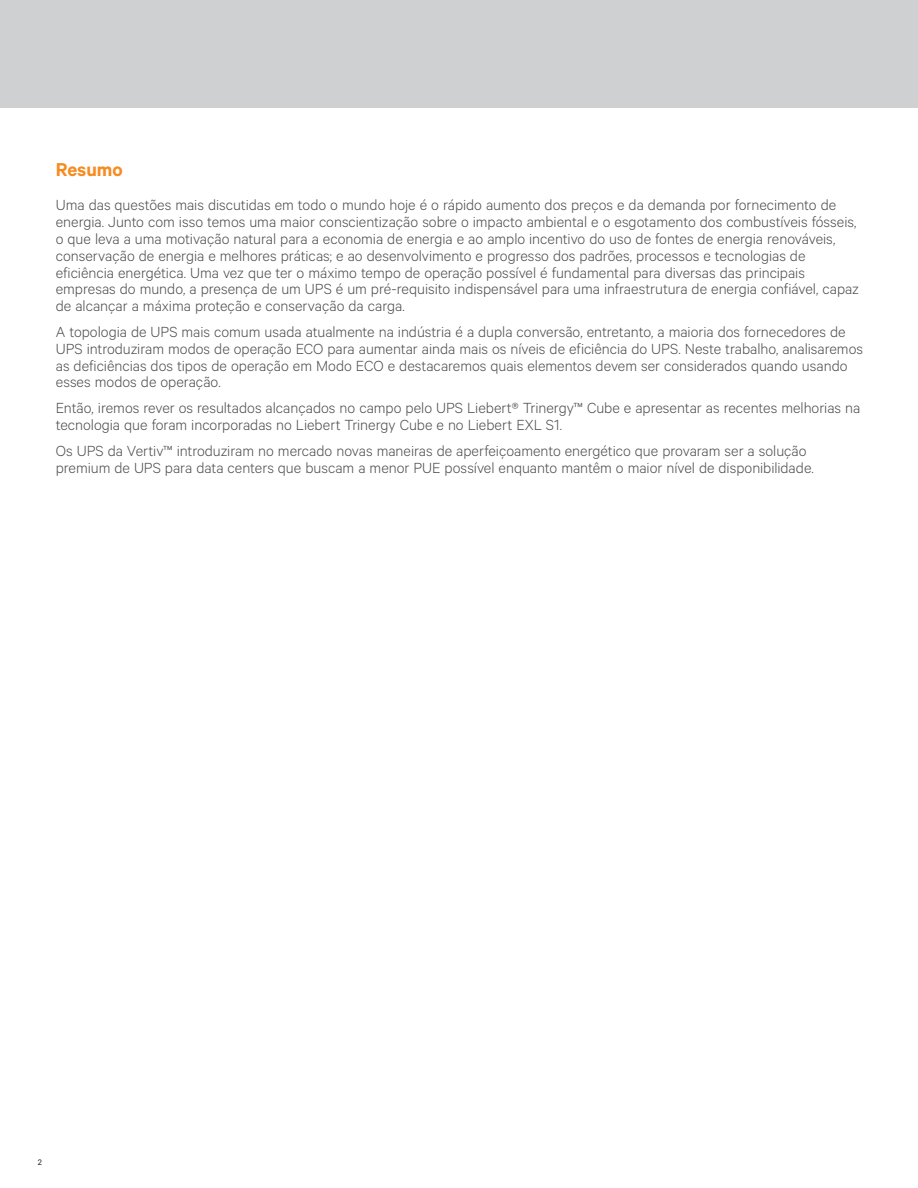
<style>
.page{position:relative;width:918px;height:1188px;background:#fff}
.page>*{position:absolute;margin:0;border:0;box-sizing:border-box;transform-origin:0 0}
.t1{font:600 21px "Calibre";letter-spacing:-.005em;color:#f68b1f}
.t2{font:300 16.5px/16.8px "Calibre";color:#4b4c4d}
.t3{font:9px "Calibre";color:#231f20}
</style>
<div class="page">
<div style="left:0;top:0;width:918px;height:108px;background:#cfd0d2"></div>
<p class="t1" style="left:56px;top:157px;width:68px">Resumo</p>
<p class="t2" style="left:56px;top:196px;width:805px">Uma das questões mais discutidas em todo o mundo hoje é o rápido aumento dos preços e da demanda por fornecimento de energia. Junto com isso temos uma maior conscientização sobre o impacto ambiental e o esgotamento dos combustíveis fósseis, o que leva a uma motivação natural para a economia de energia e ao amplo incentivo do uso de fontes de energia renováveis, conservação de energia e melhores práticas; e ao desenvolvimento e progresso dos padrões, processos e tecnologias de eficiência energética. Uma vez que ter o máximo tempo de operação possível é fundamental para diversas das principais empresas do mundo, a presença de um UPS é um pré-requisito indispensável para uma infraestrutura de energia confiável, capaz de alcançar a máxima proteção e conservação da carga.</p>
<p class="t2" style="left:56px;top:323px;width:809px">A topologia de UPS mais comum usada atualmente na indústria é a dupla conversão, entretanto, a maioria dos fornecedores de UPS introduziram modos de operação ECO para aumentar ainda mais os níveis de eficiência do UPS. Neste trabalho, analisaremos as deficiências dos tipos de operação em Modo ECO e destacaremos quais elementos devem ser considerados quando usando esses modos de operação.</p>
<p class="t2" style="left:56px;top:399px;width:806px">Então, iremos rever os resultados alcançados no campo pelo UPS Liebert® Trinergy™ Cube e apresentar as recentes melhorias na tecnologia que foram incorporadas no Liebert Trinergy Cube e no Liebert EXL S1.</p>
<p class="t2" style="left:56px;top:442px;width:760px">Os UPS da Vertiv™ introduziram no mercado novas maneiras de aperfeiçoamento energético que provaram ser a solução premium de UPS para data centers que buscam a menor PUE possível enquanto mantêm o maior nível de disponibilidade.</p>
<p class="t3" style="left:38px;top:1157px;width:6px">2</p>
</div>
